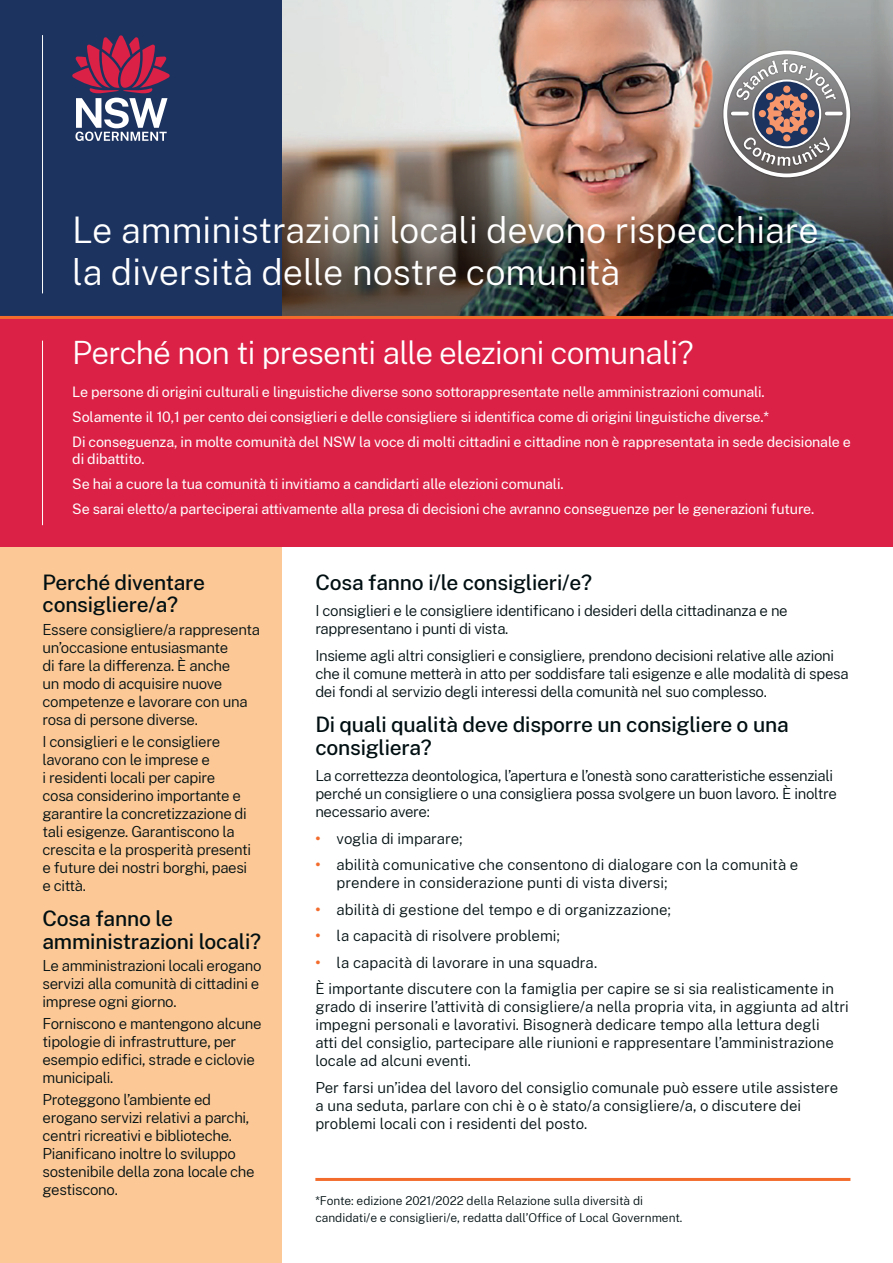
<style>
.page{position:relative;width:893px;height:1263px;background:#fff}
.page>*{position:absolute;margin:0;border:0;box-sizing:border-box;transform-origin:0 0}
.t1{font:300 36px/42px "Public Sans";color:#fff}
.t2{font:300 31.5px "Public Sans";letter-spacing:-.02em;color:#fff}
.t3{font:500 21px/22.5px "Public Sans";letter-spacing:-.01em;color:#010f12}
.t4{font:300 15px/18px "Public Sans";letter-spacing:-.02em;color:#010f12}
.t5{font:300 15px/18px "Public Sans";color:#010f12}
.t6{font:14.25px/16.5px "Public Sans";letter-spacing:-.01em;color:#fff}
.t7{font:300 12px/16.5px "Public Sans";color:#010f12}
.s1{font-weight:700;color:#f36c2c}
</style>
<div class="page">
<div style="left:0;top:334px;width:282px;height:929px;background:#fcc895"></div>
<div style="left:0;top:318px;width:893px;height:228px;background:#db2146"></div>
<img style="left:282px;top:0;width:611px;height:316px">
<div style="left:0;top:0;width:282px;height:317px;background:#1c3360"></div>
<svg style="left:72px;top:35px;width:98px;height:106px"></svg>
<hr style="left:0;top:316px;width:893px;height:3px;background:#f36c2c">
<hr style="left:42px;top:35px;width:1px;height:258px;background:#fff">
<div style="left:722px;top:49px;width:129px;height:129px;background:#231f20;opacity:.44"></div>
<div style="left:723px;top:51px;width:127px;height:126px;border:4px solid #fff;border-radius:50%"></div>
<hr style="left:733px;top:112px;width:14px;height:3px;background:#fff">
<hr style="left:827px;top:112px;width:14px;height:3px;background:#fff">
<hr style="left:42px;top:341px;width:1px;height:184px;background:#fff">
<hr style="left:315px;top:1178px;width:535px;height:3px;background:#f36c2c">
<svg style="left:736px;top:59px;width:100px;height:107px;background:#8a8286"></svg>
<h1 class="t1" style="left:72px;top:208px;width:748px">Le amministrazioni locali devono rispecchiare la diversità delle nostre comunità</h1>
<h2 class="t2" style="left:72px;top:330px;width:623px">Perché non ti presenti alle elezioni comunali?</h2>
<p class="t6" style="left:72px;top:383px;width:694px">Le persone di origini culturali e linguistiche diverse sono sottorappresentate nelle amministrazioni comunali.</p>
<p class="t6" style="left:72px;top:408px;width:698px">Solamente il 10,1 per cento dei consiglieri e delle consigliere si identifica come di origini linguistiche diverse.*</p>
<p class="t6" style="left:72px;top:433px;width:780px">Di conseguenza, in molte comunità del NSW la voce di molti cittadini e cittadine non è rappresentata in sede decisionale e di dibattito.</p>
<p class="t6" style="left:72px;top:474px;width:493px">Se hai a cuore la tua comunità ti invitiamo a candidarti alle elezioni comunali.</p>
<p class="t6" style="left:72px;top:499px;width:744px">Se sarai eletto/a parteciperai attivamente alla presa di decisioni che avranno conseguenze per le generazioni future.</p>
<h2 class="t3" style="left:43px;top:570px;width:164px">Perché diventare consigliere/a?</h2>
<p class="t4" style="left:43px;top:619px;width:219px">Essere consigliere/a rappresenta un’occasione entusiasmante<br>di fare la differenza. È anche<br>un modo di acquisire nuove competenze e lavorare con una rosa di persone diverse.</p>
<p class="t4" style="left:43px;top:732px;width:210px">I consiglieri e le consigliere lavorano con le imprese e<br>i residenti locali per capire<br>cosa considerino importante e garantire la concretizzazione di tali esigenze. Garantiscono la crescita e la prosperità presenti e future dei nostri borghi, paesi e città.</p>
<h2 class="t3" style="left:43px;top:906px;width:220px">Cosa fanno le amministrazioni locali?</h2>
<p class="t4" style="left:43px;top:956px;width:221px">Le amministrazioni locali erogano servizi alla comunità di cittadini e imprese ogni giorno.</p>
<p class="t4" style="left:43px;top:1014px;width:221px">Forniscono e mantengono alcune tipologie di infrastrutture, per esempio edifici, strade e ciclovie municipali.</p>
<p class="t4" style="left:43px;top:1090px;width:214px">Proteggono l’ambiente ed erogano servizi relativi a parchi, centri ricreativi e biblioteche.<br>Pianificano inoltre lo sviluppo sostenibile della zona locale che gestiscono.</p>
<h2 class="t3" style="left:315px;top:570px;width:278px">Cosa fanno i/le consiglieri/e?</h2>
<p class="t4" style="left:315px;top:601px;width:474px">I consiglieri e le consigliere identificano i desideri della cittadinanza e ne rappresentano i punti di vista.</p>
<p class="t4" style="left:315px;top:646px;width:535px">Insieme agli altri consiglieri e consigliere, prendono decisioni relative alle azioni che il comune metterà in atto per soddisfare tali esigenze e alle modalità di spesa dei fondi al servizio degli interessi della comunità nel suo complesso.</p>
<h2 class="t3" style="left:315px;top:712px;width:475px">Di quali qualità deve disporre un consigliere o una consigliera?</h2>
<p class="t4" style="left:315px;top:766px;width:523px">La correttezza deontologica, l’apertura e l’onestà sono caratteristiche essenziali perché un consigliere o una consigliera possa svolgere un buon lavoro. È inoltre necessario avere:</p>
<p class="t4" style="left:315px;top:828px;width:149px"><span class="s1">•</span> voglia di imparare;</p>
<p class="t5" style="left:337px;top:855px;width:463px;text-indent:-21px"><span class="s1">•</span> abilità comunicative che consentono di dialogare con la comunità e prendere in considerazione punti di vista diversi;</p>
<p class="t5" style="left:315px;top:899px;width:357px"><span class="s1">•</span> abilità di gestione del tempo e di organizzazione;</p>
<p class="t5" style="left:315px;top:926px;width:246px"><span class="s1">•</span> la capacità di risolvere problemi;</p>
<p class="t5" style="left:315px;top:952px;width:283px"><span class="s1">•</span> la capacità di lavorare in una squadra.</p>
<p class="t5" style="left:315px;top:979px;width:535px">È importante discutere con la famiglia per capire se si sia realisticamente in grado di inserire l’attività di consigliere/a nella propria vita, in aggiunta ad altri impegni personali e lavorativi. Bisognerà dedicare tempo alla lettura degli<br>atti del consiglio, partecipare alle riunioni e rappresentare l’amministrazione locale ad alcuni eventi.</p>
<p class="t5" style="left:315px;top:1077px;width:524px">Per farsi un’idea del lavoro del consiglio comunale può essere utile assistere a una seduta, parlare con chi è o è stato/a consigliere/a, o discutere dei problemi locali con i residenti del posto.</p>
<p class="t7" style="left:315px;top:1192px;width:369px">*Fonte: edizione 2021/2022 della Relazione sulla diversità di candidati/e e consiglieri/e, redatta dall’Office of Local Government.</p>
</div>
